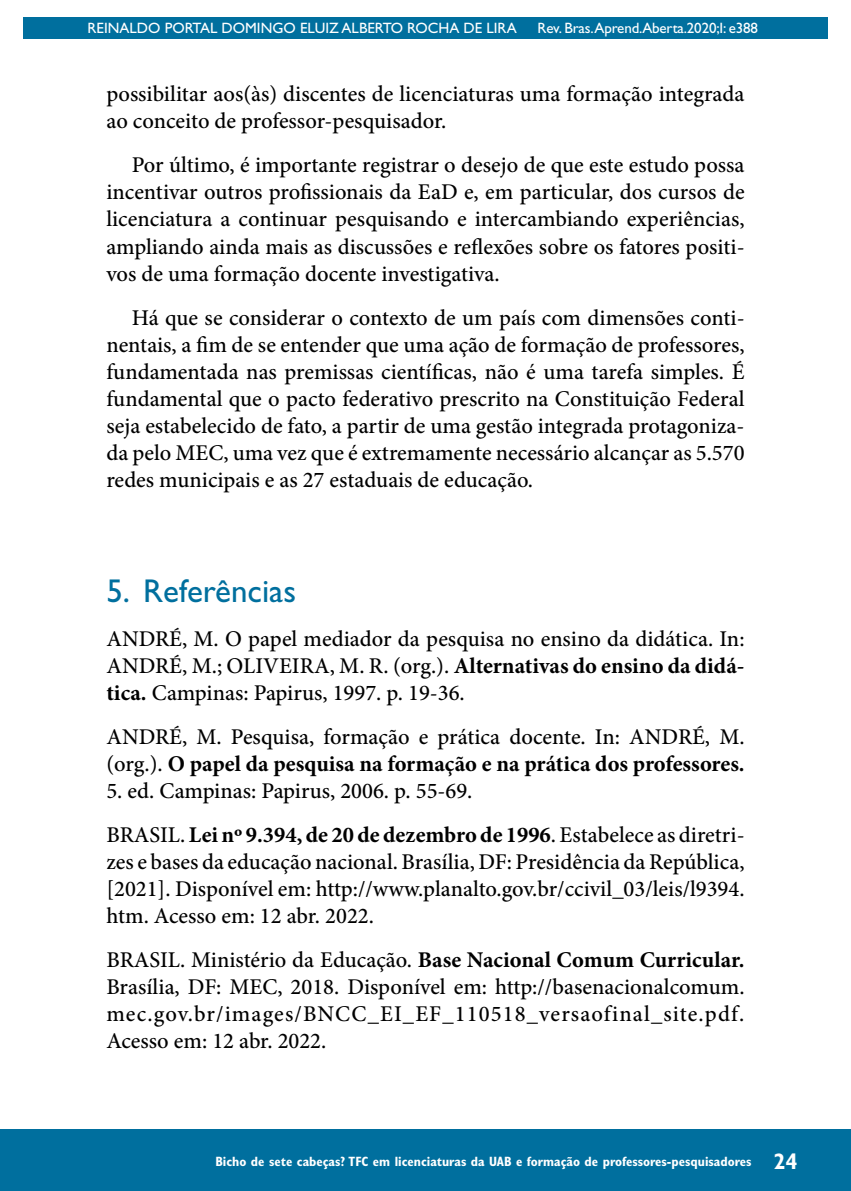
<style>
.page{position:relative;width:851px;height:1191px;background:#fff}
.page>*{position:absolute;margin:0;border:0;box-sizing:border-box;transform-origin:0 0}
.t1{font:33px "Gill Sans Std";color:#006f9e}
.t2{font:500 22.5px/27px "Minion Pro";color:#000;text-align:justify}
.t3{font:15px "Gill Sans Std";color:#fff}
.t4{font:700 condensed 13.5px "Gill Sans";color:#fff}
.s1{font-weight:700}
.s2{font-size:22.5px}
</style>
<div class="page">
<hr style="left:104px;top:0;width:1px;height:467px;background:#006f9e">
<div style="left:23px;top:17px;width:804px;height:21px;background:#006f9e"></div>
<div style="left:0;top:1129px;width:850px;height:62px;background:#006f9e"></div>
<p class="t3" style="left:88px;top:19px;width:430px">REINALDO PORTAL DOMINGO ELUIZ ALBERTO ROCHA DE LIRA</p>
<p class="t3" style="left:537px;top:19px;width:222px">Rev. Bras.Aprend.Aberta.2020;I: e388</p>
<p class="t2" style="left:106px;top:81px;width:639px">possibilitar aos(às) discentes de licenciaturas uma formação integrada ao conceito de professor-pesquisador.</p>
<p class="t2" style="left:106px;top:152px;width:639px;text-indent:26px">Por último, é importante registrar o desejo de que este estudo possa incentivar outros profissionais da EaD e, em particular, dos cursos de licenciatura a continuar pesquisando e intercambiando experiências, ampliando ainda mais as discussões e reflexões sobre os fatores positi&shy;vos de uma formação docente investigativa.</p>
<p class="t2" style="left:106px;top:304px;width:639px;text-indent:26px">Há que se considerar o contexto de um país com dimensões conti&shy;nentais, a fim de se entender que uma ação de formação de professores, fundamentada nas premissas científicas, não é uma tarefa simples. É fundamental que o pacto federativo prescrito na Constituição Federal seja estabelecido de fato, a partir de uma gestão integrada protagoniza&shy;da pelo MEC, uma vez que é extremamente necessário alcançar as 5.570 redes municipais e as 27 estaduais de educação.</p>
<h1 class="t1" style="left:106px;top:572px;width:191px">5. Referências</h1>
<p class="t2" style="left:106px;top:625px;width:639px">ANDRÉ, M. O papel mediador da pesquisa no ensino da didática. In:<br>ANDRÉ, M.; OLIVEIRA, M. R. (org.). <span class="s1">Alternativas do ensino da didá&shy;tica.</span> Campinas: Papirus, 1997. p. 19-36.</p>
<p class="t2" style="left:106px;top:723px;width:639px">ANDRÉ, M. Pesquisa, formação e prática docente. In: ANDRÉ, M. (org.). <span class="s1">O papel da pesquisa na formação e na prática dos professores.</span></p>
<p class="t2" style="left:106px;top:769px;width:639px;line-height:44px">5. ed. Campinas: Papirus, 2006. p. 55-69.<br>BRASIL. <span class="s1">Lei nº 9.394, de 20 de dezembro de 1996</span>. Estabelece as diretri-</p>
<p class="t2" style="left:106px;top:848px;width:639px">zes e bases da educação nacional. Brasília, DF: Presidência da República, [2021]. Disponível em: http://www.planalto.gov.br/ccivil_03/leis/l9394. htm. Acesso em: 12 abr. 2022.</p>
<p class="t2" style="left:106px;top:946px;width:639px">BRASIL. Ministério da Educação. <span class="s1">Base Nacional Comum Curricular.<br></span>Brasília, DF: MEC, 2018. Disponível em: http://basenacionalcomum. mec.gov.br/images/BNCC_EI_EF_110518_versaofinal_site.pdf.<br>Acesso em: 12 abr. 2022.</p>
<p class="t4" style="left:215px;top:1153px;width:583px">Bicho de sete cabeças? TFC em licenciaturas da UAB e formação de professores-pesquisadores <span class="s2">24</span></p>
</div>
